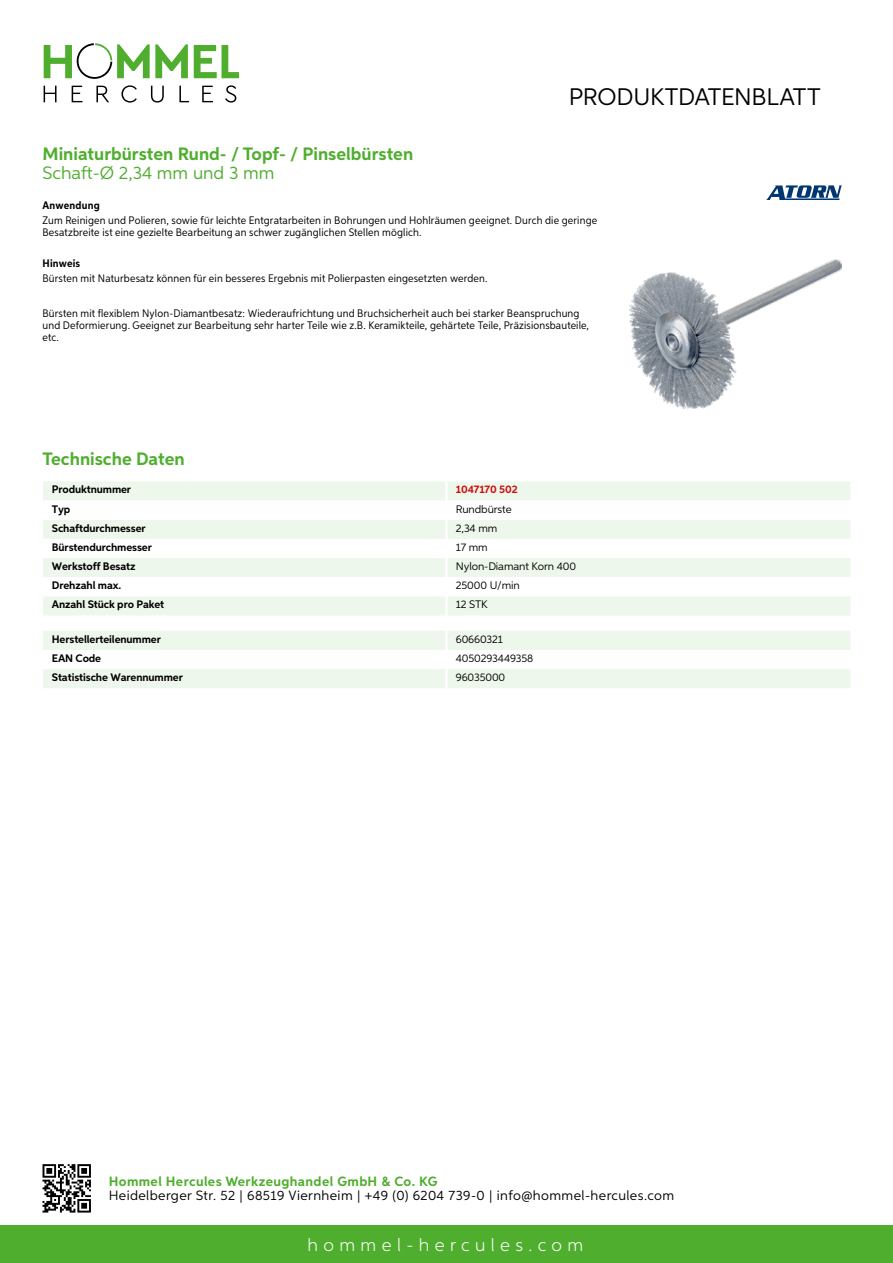
<style>
.page{position:relative;width:893px;height:1263px;background:#fff}
.page>*{position:absolute;margin:0;border:0;box-sizing:border-box;transform-origin:0 0}
.t1{font:24px "Aspira";letter-spacing:-.01em;color:#000}
.t2{font:700 18px "Aspira";color:#50ae2f}
.t3{font:18px "Aspira";color:#50ae2f}
.t4{font:300 18px "Aspira";letter-spacing:.3em;color:#fff}
.t5{font:13.5px "Aspira";letter-spacing:.03em;color:#000}
.t6{font:700 13.5px "Aspira";letter-spacing:.03em;color:#50ae2f}
.t7{font:10.95px/12px "Aspira Nar";letter-spacing:.015em;color:#000}
.t8{font:700 10.95px "Aspira";letter-spacing:-.01em;color:#000}
.t9{font:10.95px "Aspira";letter-spacing:-.01em;color:#000}
.t10{font:700 10.95px "Aspira Nar";letter-spacing:.02em;color:#000}
.t11{font:700 10.95px "Aspira";letter-spacing:-.01em;color:#cd1013}
</style>
<div class="page">
<div style="left:0;top:1226px;width:893px;height:37px;background:#50ae2f"></div>
<svg style="left:43px;top:1164px;width:48px;height:48px"></svg>
<svg style="left:194px;top:45px;width:45px;height:33px"></svg>
<svg style="left:44px;top:43px;width:144px;height:36px"></svg>
<svg style="left:44px;top:86px;width:13px;height:16px"></svg>
<svg style="left:72px;top:86px;width:10px;height:16px"></svg>
<svg style="left:96px;top:86px;width:13px;height:16px"></svg>
<svg style="left:121px;top:85px;width:16px;height:18px"></svg>
<svg style="left:151px;top:86px;width:13px;height:17px"></svg>
<svg style="left:179px;top:86px;width:10px;height:16px"></svg>
<svg style="left:202px;top:86px;width:11px;height:16px"></svg>
<svg style="left:225px;top:85px;width:11px;height:18px"></svg>
<svg style="left:43px;top:481px;width:807px;height:134px;background:#eef7eb"></svg>
<svg style="left:43px;top:501px;width:807px;height:95px"></svg>
<hr style="left:445px;top:481px;width:3px;height:20px;background:#fff">
<hr style="left:445px;top:501px;width:3px;height:19px;background:#fff">
<hr style="left:445px;top:520px;width:3px;height:19px;background:#fff">
<hr style="left:445px;top:539px;width:3px;height:19px;background:#fff">
<hr style="left:445px;top:558px;width:3px;height:19px;background:#fff">
<hr style="left:445px;top:577px;width:3px;height:19px;background:#fff">
<hr style="left:445px;top:596px;width:3px;height:19px;background:#fff">
<svg style="left:43px;top:631px;width:807px;height:57px"></svg>
<hr style="left:445px;top:669px;width:3px;height:19px;background:#fff">
<img style="left:629px;top:259px;width:213px;height:150px">
<svg style="left:766px;top:185px;width:76px;height:15px"></svg>
<h1 class="t1" style="left:569px;top:82px;width:253px">Produktdatenblatt</h1>
<h2 class="t2" style="left:43px;top:142px;width:372px">Miniaturbürsten Rund- / Topf- / Pinselbürsten</h2>
<h2 class="t3" style="left:43px;top:162px;width:234px">Schaft-Ø 2,34 mm und 3 mm</h2>
<p class="t10" style="left:43px;top:199px;width:59px">Anwendung</p>
<p class="t7" style="left:43px;top:214px;width:556px">Zum Reinigen und Polieren, sowie für leichte Entgratarbeiten in Bohrungen und Hohlräumen geeignet. Durch die geringe<br>Besatzbreite ist eine gezielte Bearbeitung an schwer zugänglichen Stellen möglich.</p>
<p class="t10" style="left:43px;top:256px;width:39px">Hinweis</p>
<p class="t7" style="left:43px;top:272px;width:446px">Bürsten mit Naturbesatz können für ein besseres Ergebnis mit Polierpasten eingesetzten werden.</p>
<p class="t7" style="left:43px;top:307px;width:548px">Bürsten mit flexiblem Nylon-Diamantbesatz: Wiederaufrichtung und Bruchsicherheit auch bei starker Beanspruchung und Deformierung. Geeignet zur Bearbeitung sehr harter Teile wie z.B. Keramikteile, gehärtete Teile, Präzisionsbauteile, etc.</p>
<h2 class="t2" style="left:43px;top:447px;width:144px">Technische Daten</h2>
<p class="t8" style="left:52px;top:483px;width:81px">Produktnummer</p>
<p class="t11" style="left:456px;top:483px;width:63px">1047170 502</p>
<p class="t8" style="left:52px;top:502px;width:20px">Typ</p>
<p class="t9" style="left:456px;top:502px;width:57px">Rundbürste</p>
<p class="t8" style="left:52px;top:521px;width:95px">Schaftdurchmesser</p>
<p class="t9" style="left:456px;top:521px;width:43px">2,34 mm</p>
<p class="t8" style="left:52px;top:540px;width:102px">Bürstendurchmesser</p>
<p class="t9" style="left:456px;top:540px;width:33px">17 mm</p>
<p class="t8" style="left:52px;top:559px;width:85px">Werkstoff Besatz</p>
<p class="t9" style="left:456px;top:559px;width:122px">Nylon-Diamant Korn 400</p>
<p class="t8" style="left:52px;top:579px;width:71px">Drehzahl max.</p>
<p class="t9" style="left:456px;top:579px;width:65px">25000 U/min</p>
<p class="t8" style="left:52px;top:598px;width:114px">Anzahl Stück pro Paket</p>
<p class="t9" style="left:456px;top:598px;width:27px">12 STK</p>
<p class="t8" style="left:52px;top:632px;width:111px">Herstellerteilenummer</p>
<p class="t9" style="left:456px;top:632px;width:49px">60660321</p>
<p class="t8" style="left:52px;top:651px;width:51px">EAN Code</p>
<p class="t9" style="left:456px;top:651px;width:79px">4050293449358</p>
<p class="t8" style="left:52px;top:670px;width:132px">Statistische Warennummer</p>
<p class="t9" style="left:456px;top:670px;width:51px">96035000</p>
<p class="t6" style="left:109px;top:1172px;width:330px">Hommel Hercules Werkzeughandel GmbH &amp; Co. KG</p>
<p class="t5" style="left:109px;top:1187px;width:567px">Heidelberger Str. 52 | 68519 Viernheim | +49 (0) 6204 739-0 | info@hommel-hercules.com</p>
<h2 class="t4" style="left:307px;top:1234px;width:277px">hommel-hercules.com</h2>
</div>
